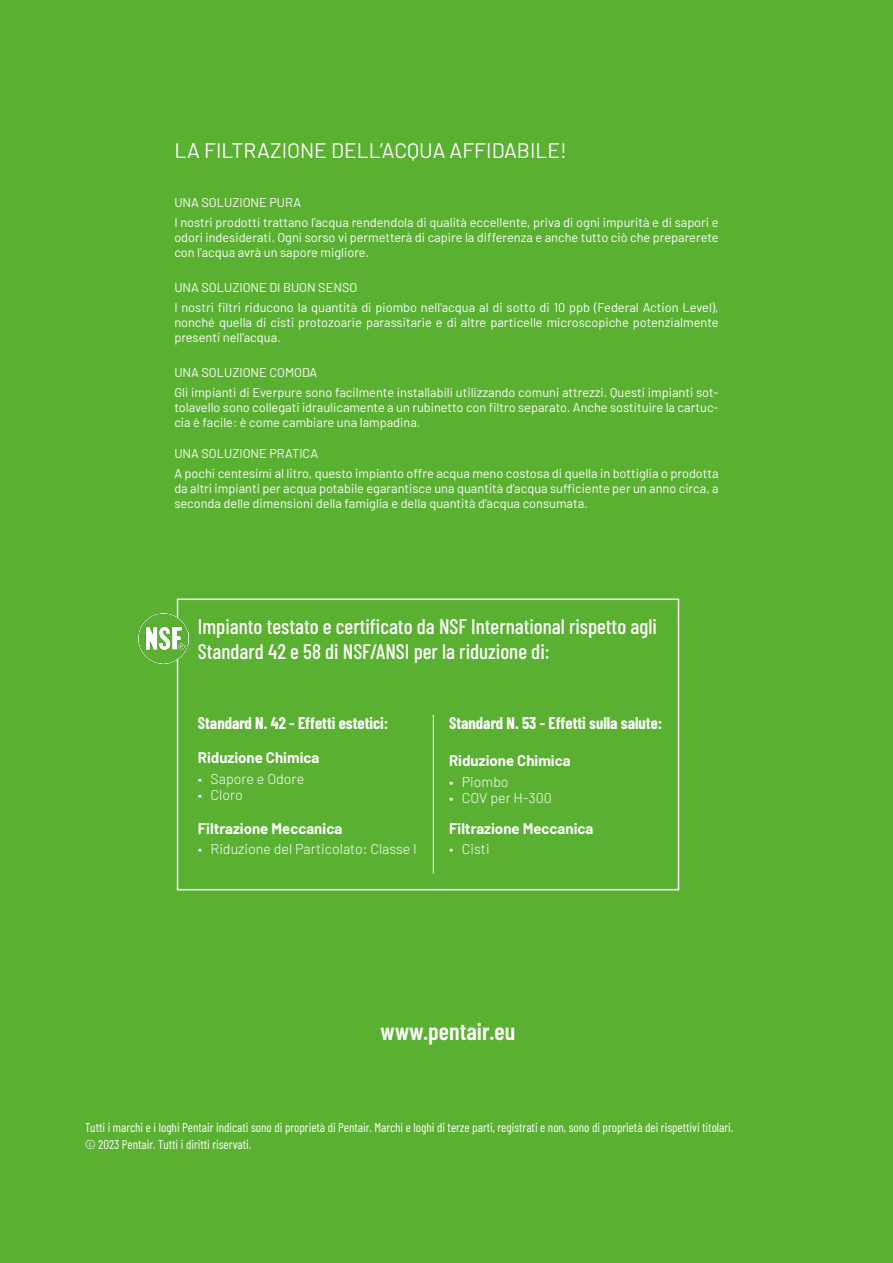
<style>
.page{position:relative;width:893px;height:1263px;background:#5ab031}
.page>*{position:absolute;margin:0;border:0;box-sizing:border-box;transform-origin:0 0}
.t1{font:600 24px "Barlow Condensed";color:#fff}
.t2{font:500 21px/25.2px "Barlow Condensed";color:#fff}
.t3{font:21px "Barlow";color:#fff}
.t4{font:700 16.5px "Barlow Condensed";color:#fff}
.t5{font:700 15px "Barlow";color:#fff}
.t6{font:300 14.25px "Barlow";color:#fff}
.t7{font:12.75px/19.5px "Barlow";color:#fff}
.t8{font:12.75px/16.5px "Barlow Condensed";color:#fff}
</style>
<div class="page">
<svg style="left:176px;top:598px;width:504px;height:293px"></svg>
<svg style="left:188px;top:616px;width:4px;height:44px"></svg>
<img style="left:138px;top:613px;width:50px;height:50px">
<hr style="left:433px;top:715px;width:1px;height:158px;background:#fff">
<h2 class="t3" style="left:174px;top:135px;width:394px">LA FILTRAZIONE DELL’ACQUA AFFIDABILE!</h2>
<p class="t7" style="left:174px;top:192px;width:546px">UNA SOLUZIONE PURA<br>I nostri prodotti trattano l’acqua rendendola di qualità eccellente, priva di ogni impurità e di sapori e</p>
<p class="t7" style="left:174px;top:229px;width:546px;line-height:15.3px">odori indesiderati. Ogni sorso vi permetterà di capire la differenza e anche tutto ciò che preparerete con l’acqua avrà un sapore migliore.</p>
<p class="t7" style="left:174px;top:277px;width:546px">UNA SOLUZIONE DI BUON SENSO<br>I nostri filtri riducono la quantità di piombo nell’acqua al di sotto di 10 ppb (Federal Action Level),</p>
<p class="t7" style="left:174px;top:314px;width:546px;line-height:15.3px">nonché quella di cisti protozoarie parassitarie e di altre particelle microscopiche potenzialmente presenti nell’acqua.</p>
<p class="t7" style="left:174px;top:362px;width:546px">UNA SOLUZIONE COMODA<br>Gli impianti di Everpure sono facilmente installabili utilizzando comuni attrezzi. Questi impianti sot-</p>
<p class="t7" style="left:174px;top:399px;width:546px;line-height:15.3px">tolavello sono collegati idraulicamente a un rubinetto con filtro separato. Anche sostituire la cartuc&shy;cia è facile: è come cambiare una lampadina.</p>
<p class="t7" style="left:174px;top:443px;width:546px">UNA SOLUZIONE PRATICA<br>A pochi centesimi al litro, questo impianto offre acqua meno costosa di quella in bottiglia o prodotta</p>
<p class="t7" style="left:174px;top:480px;width:546px;line-height:15.3px">da altri impianti per acqua potabile egarantisce una quantità d’acqua sufficiente per un anno circa, a seconda delle dimensioni della famiglia e della quantità d’acqua consumata.</p>
<h2 class="t2" style="left:198px;top:612px;width:460px">Impianto testato e certificato da NSF International rispetto agli<br>Standard 42 e 58 di NSF/ANSI per la riduzione di:</h2>
<p class="t4" style="left:198px;top:712px;width:192px">Standard N. 42 - Effetti estetici:</p>
<p class="t5" style="left:198px;top:746px;width:123px">Riduzione Chimica</p>
<p class="t6" style="left:198px;top:768px;width:108px">• Sapore e Odore</p>
<p class="t6" style="left:198px;top:784px;width:47px">• Cloro</p>
<p class="t5" style="left:198px;top:817px;width:146px">Filtrazione Meccanica</p>
<p class="t6" style="left:198px;top:839px;width:221px">• Riduzione del Particolato: Classe I</p>
<p class="t4" style="left:449px;top:712px;width:215px">Standard N. 53 - Effetti sulla salute:</p>
<p class="t5" style="left:449px;top:750px;width:123px">Riduzione Chimica</p>
<p class="t6" style="left:449px;top:771px;width:61px">• Piombo</p>
<p class="t6" style="left:449px;top:787px;width:104px">• COV per H-300</p>
<p class="t5" style="left:449px;top:817px;width:146px">Filtrazione Meccanica</p>
<p class="t6" style="left:449px;top:839px;width:42px">• Cisti</p>
<h1 class="t1" style="left:381px;top:1014px;width:136px">www.pentair.eu</h1>
<p class="t8" style="left:85px;top:1118px;width:650px">Tutti i marchi e i loghi Pentair indicati sono di proprietà di Pentair. Marchi e loghi di terze parti, registrati e non, sono di proprietà dei rispettivi titolari. © 2023 Pentair. Tutti i diritti riservati.</p>
</div>
